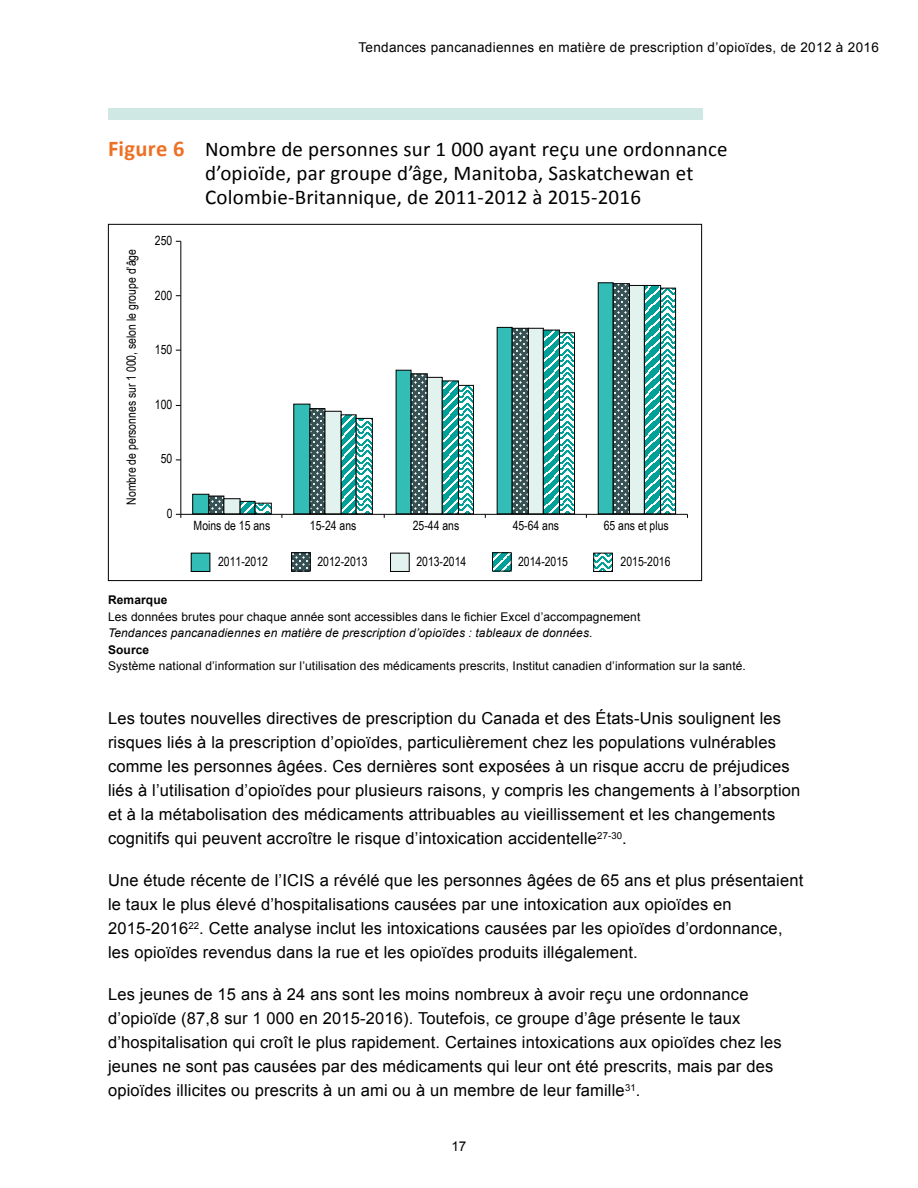
<style>
.page{position:relative;width:918px;height:1188px;background:#fff}
.page>*{position:absolute;margin:0;border:0;box-sizing:border-box;transform-origin:0 0}
.t1{font:21px/24px "Calibri";letter-spacing:.01em;color:#000}
.t2{font:16.5px/24px "Arial";letter-spacing:.01em;color:#000}
.t3{font:13.5px "Arial";letter-spacing:.025em;color:#000}
.t4{font:12.75px "Arial Narrow";color:#000}
.t5{font:12px/16.5px "Arial";letter-spacing:.01em;color:#000}
.t6{font:700 12px "Arial";letter-spacing:.01em;color:#000}
.s1{font-weight:700;font-size:22.5px;color:#ed7024}
.s2{font-style:italic}
</style>
<div class="page">
<div style="left:108px;top:108px;width:595px;height:12px;background:#cfe8e3"></div>
<svg style="left:254px;top:287px;width:422px;height:227px"></svg>
<hr style="left:180px;top:241px;width:1px;height:273px;background:#000">
<hr style="left:181px;top:514px;width:506px;height:1px;background:#000">
<div style="left:391px;top:553px;width:18px;height:18px;background:#e2f2ee"></div>
<div style="left:390px;top:553px;width:20px;height:19px;border:1px solid #000"></div>
<svg style="left:595px;top:555px;width:16px;height:15px"></svg>
<div style="left:593px;top:553px;width:20px;height:19px;border:1px solid #000"></div>
<div style="left:191px;top:553px;width:19px;height:18px;background:#33bdb7"></div>
<div style="left:191px;top:553px;width:19px;height:19px;border:1px solid #000"></div>
<svg style="left:293px;top:554px;width:16px;height:16px"></svg>
<div style="left:291px;top:552px;width:20px;height:20px;border:1px solid #000"></div>
<svg style="left:494px;top:554px;width:16px;height:15px"></svg>
<div style="left:492px;top:552px;width:20px;height:19px;border:1px solid #000"></div>
<p class="t3" style="left:358px;top:39px;width:522px">Tendances pancanadiennes en matière de prescription d’opioïdes, de 2012 à 2016</p>
<p class="t1" style="left:205px;top:137px;width:524px;text-indent:-97px"><span class="s1">Figure 6</span> Nombre de personnes sur 1 000 ayant reçu une ordonnance d’opioïde, par groupe d’âge, Manitoba, Saskatchewan et<br>Colombie-Britannique, de 2011-2012 à 2015-2016</p>
<p class="t4" style="left:122px;top:505px;width:257px;rotate:-90deg">Nombre de personnes sur 1 000, selon le groupe d’âge</p>
<p class="t4" style="left:155px;top:231px;width:19px">250</p>
<p class="t4" style="left:155px;top:286px;width:19px">200</p>
<p class="t4" style="left:155px;top:340px;width:19px">150</p>
<p class="t4" style="left:155px;top:395px;width:19px">100</p>
<p class="t4" style="left:161px;top:449px;width:13px">50</p>
<p class="t4" style="left:167px;top:504px;width:7px">0</p>
<p class="t4" style="left:194px;top:517px;width:78px">Moins de 15 ans</p>
<p class="t4" style="left:310px;top:517px;width:48px">15-24 ans</p>
<p class="t4" style="left:413px;top:517px;width:48px">25-44 ans</p>
<p class="t4" style="left:513px;top:517px;width:48px">45-64 ans</p>
<p class="t4" style="left:604px;top:517px;width:67px">65 ans et plus</p>
<p class="t4" style="left:218px;top:553px;width:51px">2011-2012</p>
<p class="t4" style="left:317px;top:553px;width:51px">2012-2013</p>
<p class="t4" style="left:416px;top:553px;width:51px">2013-2014</p>
<p class="t4" style="left:518px;top:553px;width:51px">2014-2015</p>
<p class="t4" style="left:621px;top:553px;width:51px">2015-2016</p>
<p class="t6" style="left:108px;top:592px;width:61px">Remarque</p>
<p class="t5" style="left:108px;top:608px;width:534px">Les données brutes pour chaque année sont accessibles dans le fichier Excel d’accompagnement<br><span class="s2">Tendances pancanadiennes en matière de prescription d’opioïdes : tableaux de données</span>.</p>
<p class="t6" style="left:108px;top:641px;width:43px">Source</p>
<p class="t5" style="left:108px;top:658px;width:639px">Système national d’information sur l’utilisation des médicaments prescrits, Institut canadien d’information sur la santé.</p>
<p class="t2" style="left:108px;top:706px;width:694px">Les toutes nouvelles directives de prescription du Canada et des États-Unis soulignent les risques liés à la prescription d’opioïdes, particulièrement chez les populations vulnérables comme les personnes âgées. Ces dernières sont exposées à un risque accru de préjudices liés à l’utilisation d’opioïdes pour plusieurs raisons, y compris les changements à l’absorption et à la métabolisation des médicaments attribuables au vieillissement et les changements cognitifs qui peuvent accroître le risque d’intoxication accidentelle<sup>27-30</sup>.</p>
<p class="t2" style="left:108px;top:868px;width:697px">Une étude récente de l’ICIS a révélé que les personnes âgées de 65 ans et plus présentaient le taux le plus élevé d’hospitalisations causées par une intoxication aux opioïdes en 2015-2016<sup>22</sup>. Cette analyse inclut les intoxications causées par les opioïdes d’ordonnance, les opioïdes revendus dans la rue et les opioïdes produits illégalement.</p>
<p class="t2" style="left:108px;top:982px;width:675px">Les jeunes de 15 ans à 24 ans sont les moins nombreux à avoir reçu une ordonnance d’opioïde (87,8 sur 1 000 en 2015-2016). Toutefois, ce groupe d’âge présente le taux d’hospitalisation qui croît le plus rapidement. Certaines intoxications aux opioïdes chez les jeunes ne sont pas causées par des médicaments qui leur ont été prescrits, mais par des opioïdes illicites ou prescrits à un ami ou à un membre de leur famille<sup>31</sup>.</p>
<p class="t3" style="left:451px;top:1138px;width:17px">17</p>
</div>
